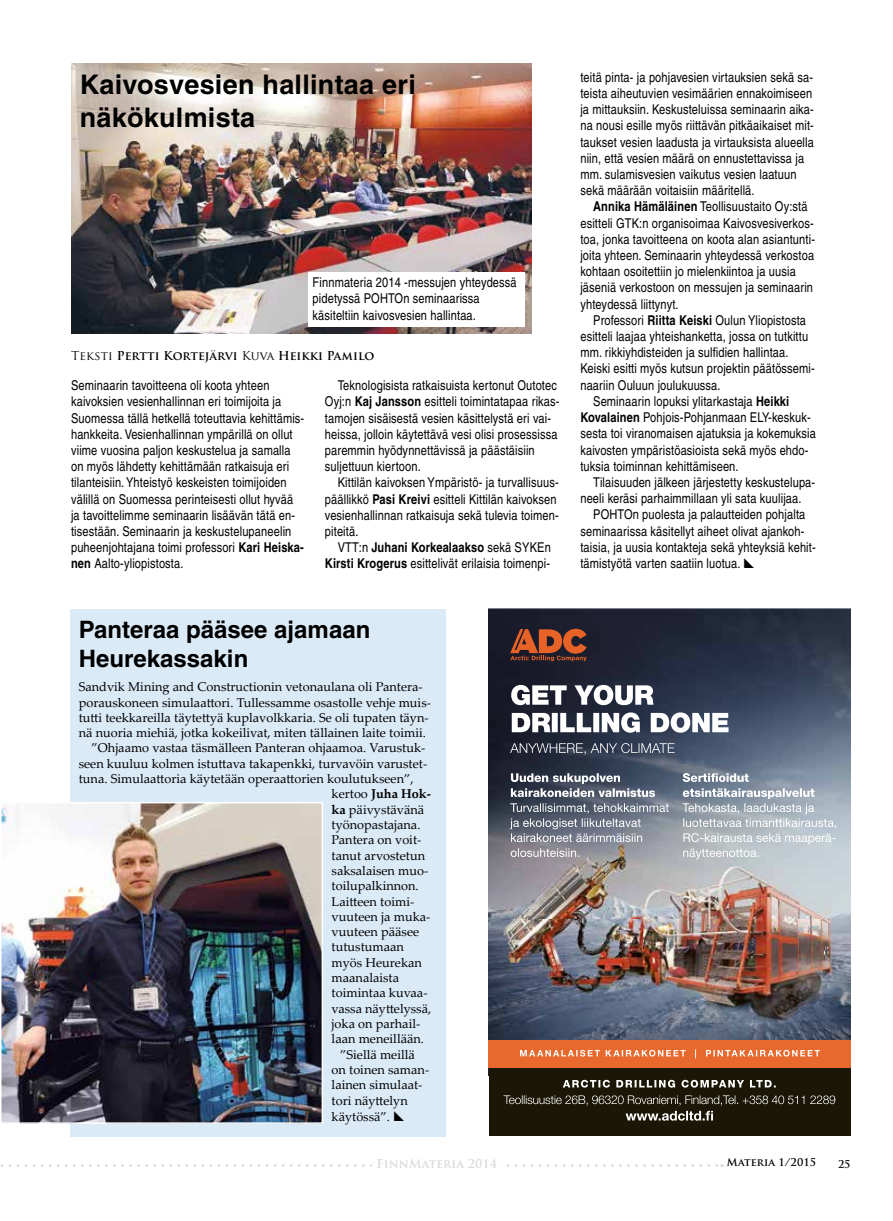
<style>
.page{position:relative;width:893px;height:1221px;background:#fff}
.page>*{position:absolute;margin:0;border:0;box-sizing:border-box;transform-origin:0 0}
.t1{font:700 27px/32.4px "Helvetica";letter-spacing:.01em;color:#000}
.t2{font:700 24px/28.8px "Helvetica";color:#000}
.t3{font:condensed 13.5px/16.2px "Helvetica";letter-spacing:.01em;color:#000}
.t4{font:12.75px "Palatino Linotype";color:#000}
.t5{font:700 12.75px "Palatino Linotype";color:#000}
.t6{font:700 12px "Trajan Pro";letter-spacing:.01em;color:#000}
.t7{font:700 12px "Trajan Pro";letter-spacing:.01em;color:#d8dadb}
.t8{font:700 10.5px "Trajan Pro";letter-spacing:.01em;color:#000}
.s1{font-weight:400}
.s2{font-weight:700}
</style>
<div class="page">
<svg style="left:1px;top:1164px;width:722px;height:2px"></svg>
<div style="left:372px;top:1151px;width:135px;height:23px;background:#fff"></div>
<div style="left:70px;top:609px;width:375px;height:527px;background:#dbeaf7"></div>
<img style="left:3px;top:804px;width:317px;height:316px">
<div style="left:0;top:801px;width:323px;height:322px;border:2px solid #fff"></div>
<img style="left:71px;top:64px;width:461px;height:269px">
<div style="left:308px;top:272px;width:217px;height:55px;background:#fff"></div>
<img style="left:489px;top:608px;width:361px;height:431px">
<div style="left:489px;top:1066px;width:361px;height:69px;background:#1b1605"></div>
<svg style="left:510px;top:628px;width:77px;height:33px;background:#813f28"></svg>
<svg style="left:512px;top:712px;width:217px;height:20px"></svg>
<svg style="left:511px;top:685px;width:143px;height:20px"></svg>
<svg style="left:510px;top:743px;width:165px;height:11px;background:#585e6e"></svg>
<svg style="left:503px;top:1095px;width:332px;height:25px"></svg>
<svg style="left:563px;top:1079px;width:213px;height:8px"></svg>
<div style="left:489px;top:1039px;width:361px;height:28px;background:#e8692e"></div>
<svg style="left:520px;top:1049px;width:300px;height:9px"></svg>
<svg style="left:511px;top:848px;width:68px;height:9px"></svg>
<svg style="left:510px;top:803px;width:159px;height:39px;background:#808692"></svg>
<svg style="left:511px;top:773px;width:144px;height:24px"></svg>
<svg style="left:682px;top:788px;width:154px;height:71px;background:#b6bfc6"></svg>
<svg style="left:683px;top:773px;width:66px;height:9px"></svg>
<h1 class="t1" style="left:80px;top:68px;width:338px">Kaivosvesien hallintaa eri näkökulmista</h1>
<p class="t3" style="left:313px;top:274px;width:206px">Finnmateria 2014 -messujen yhteydessä pidetyssä POHTOn seminaarissa käsiteltiin kaivosvesien hallintaa.</p>
<p class="t6" style="left:71px;top:348px;width:305px"><span class="s1">Teksti</span> Pertti Kortejärvi <span class="s1">Kuva</span> Heikki Pamilo</p>
<p class="t3" style="left:71px;top:377px;width:235px">Seminaarin tavoitteena oli koota yhteen kaivoksien vesienhallinnan eri toimijoita ja Suomessa tällä hetkellä toteuttavia kehittämis&shy;hankkeita. Vesienhallinnan ympärillä on ollut viime vuosina paljon keskustelua ja samalla on myös lähdetty kehittämään ratkaisuja eri tilanteisiin. Yhteistyö keskeisten toimijoiden välillä on Suomessa perinteisesti ollut hyvää ja tavoittelimme seminaarin lisäävän tätä en&shy;tisestään. Seminaarin ja keskustelupaneelin puheenjohtajana toimi professori <span class="s2">Kari Heiska&shy;nen</span> Aalto-yliopistosta.</p>
<p class="t3" style="left:325px;top:377px;width:236px;text-indent:13px">Teknologisista ratkaisuista kertonut Outotec Oyj:n <span class="s2">Kaj Jansson</span> esitteli toimintatapaa rikas&shy;tamojen sisäisestä vesien käsittelystä eri vai&shy;heissa, jolloin käytettävä vesi olisi prosessissa paremmin hyödynnettävissä ja päästäisiin suljettuun kiertoon.</p>
<p class="t3" style="left:325px;top:474px;width:235px;text-indent:13px">Kittilän kaivoksen Ympäristö- ja turvallisuus&shy;päällikkö <span class="s2">Pasi Kreivi</span> esitteli Kittilän kaivoksen vesienhallinnan ratkaisuja sekä tulevia toimen&shy;piteitä.</p>
<p class="t3" style="left:325px;top:539px;width:227px;text-align:right">VTT:n <span class="s2">Juhani Korkealaakso</span> sekä SYKEn<br><span class="s2">Kirsti Krogerus</span> esittelivät erilaisia toimenpi-</p>
<h2 class="t2" style="left:79px;top:615px;width:293px">Panteraa pääsee ajamaan<br>Heurekassakin</h2>
<p class="t4" style="left:79px;top:677px;width:346px">Sandvik Mining and Constructionin vetonaulana oli Pantera-</p>
<p class="t4" style="left:79px;top:693px;width:354px">porauskoneen simulaattori. Tullessamme osastolle vehje muis-</p>
<p class="t4" style="left:79px;top:708px;width:351px">tutti teekkareilla täytettyä kuplavolkkaria. Se oli tupaten täyn-</p>
<p class="t4" style="left:79px;top:723px;width:349px">nä nuoria miehiä, jotka kokeilivat, miten tällainen laite toimii.</p>
<p class="t4" style="left:92px;top:739px;width:335px">”Ohjaamo vastaa täsmälleen Panteran ohjaamoa. Varustuk-</p>
<p class="t4" style="left:79px;top:754px;width:350px">seen kuuluu kolmen istuttava takapenkki, turvavöin varustet-</p>
<p class="t4" style="left:79px;top:769px;width:336px">tuna. Simulaattoria käytetään operaattorien koulutukseen”,</p>
<p class="t5" style="left:332px;top:785px;width:101px"><span class="s1">kertoo</span> Juha Hok-</p>
<p class="t4" style="left:332px;top:800px;width:94px"><span class="s2">ka</span> päivystävänä</p>
<p class="t4" style="left:332px;top:815px;width:90px">työnopastajana.</p>
<p class="t4" style="left:332px;top:830px;width:91px">Pantera on voit-</p>
<p class="t4" style="left:332px;top:846px;width:95px">tanut arvostetun</p>
<p class="t4" style="left:332px;top:861px;width:98px">saksalaisen muo-</p>
<p class="t4" style="left:332px;top:876px;width:89px">toilupalkinnon.</p>
<p class="t4" style="left:332px;top:892px;width:84px">Laitteen toimi-</p>
<p class="t4" style="left:332px;top:907px;width:100px">vuuteen ja muka-</p>
<p class="t4" style="left:332px;top:922px;width:89px">vuuteen pääsee</p>
<p class="t4" style="left:332px;top:938px;width:74px">tutustumaan</p>
<p class="t4" style="left:332px;top:953px;width:92px">myös Heurekan</p>
<p class="t4" style="left:332px;top:968px;width:69px">maanalaista</p>
<p class="t4" style="left:332px;top:983px;width:97px">toimintaa kuvaa-</p>
<p class="t4" style="left:332px;top:999px;width:101px">vassa näyttelyssä,</p>
<p class="t4" style="left:332px;top:1014px;width:90px">joka on parhail-</p>
<p class="t4" style="left:332px;top:1029px;width:94px">laan meneillään.</p>
<p class="t4" style="left:340px;top:1045px;width:76px">”Siellä meillä</p>
<p class="t4" style="left:332px;top:1060px;width:99px">on toinen saman-</p>
<p class="t4" style="left:332px;top:1075px;width:92px">lainen simulaat-</p>
<p class="t4" style="left:332px;top:1091px;width:78px">tori näyttelyn</p>
<p class="t4" style="left:332px;top:1107px;width:60px">käytössä”.</p>
<p class="t3" style="left:580px;top:69px;width:235px">teitä pinta- ja pohjavesien virtauksien sekä sa&shy;teista aiheutuvien vesimäärien ennakoimiseen ja mittauksiin. Keskusteluissa seminaarin aika&shy;na nousi esille myös riittävän pitkäaikaiset mit&shy;taukset vesien laadusta ja virtauksista alueella niin, että vesien määrä on ennustettavissa ja mm. sulamisvesien vaikutus vesien laatuun sekä määrään voitaisiin määritellä.</p>
<p class="t3" style="left:580px;top:198px;width:236px;text-indent:13px"><span class="s2">Annika Hämäläinen</span> Teollisuustaito Oy:stä esitteli GTK:n organisoimaa Kaivosvesiverkos&shy;toa, jonka tavoitteena on koota alan asiantunti&shy;joita yhteen. Seminaarin yhteydessä verkostoa kohtaan osoitettiin jo mielenkiintoa ja uusia jäseniä verkostoon on messujen ja seminaarin yhteydessä liittynyt.</p>
<p class="t3" style="left:593px;top:312px;width:214px">Professori <span class="s2">Riitta Keiski</span> Oulun Yliopistosta</p>
<p class="t3" style="left:580px;top:328px;width:229px">esitteli laajaa yhteishanketta, jossa on tutkittu</p>
<p class="t3" style="left:580px;top:344px;width:210px">mm. rikkiyhdisteiden ja sulfidien hallintaa.</p>
<p class="t3" style="left:580px;top:360px;width:236px">Keiski esitti myös kutsun projektin päätössemi-</p>
<p class="t3" style="left:580px;top:377px;width:142px">naariin Ouluun joulukuussa.</p>
<p class="t3" style="left:593px;top:393px;width:198px">Seminaarin lopuksi ylitarkastaja <span class="s2">Heikki</span></p>
<p class="t3" style="left:580px;top:409px;width:232px"><span class="s2">Kovalainen</span> Pohjois-Pohjanmaan ELY-keskuk-</p>
<p class="t3" style="left:580px;top:425px;width:237px">sesta toi viranomaisen ajatuksia ja kokemuksia</p>
<p class="t3" style="left:580px;top:441px;width:230px">kaivosten ympäristöasioista sekä myös ehdo-</p>
<p class="t3" style="left:580px;top:458px;width:160px">tuksia toiminnan kehittämiseen.</p>
<p class="t3" style="left:593px;top:474px;width:224px">Tilaisuuden jälkeen järjestetty keskustelupa-</p>
<p class="t3" style="left:580px;top:490px;width:223px">neeli keräsi parhaimmillaan yli sata kuulijaa.</p>
<p class="t3" style="left:593px;top:506px;width:214px">POHTOn puolesta ja palautteiden pohjalta</p>
<p class="t3" style="left:580px;top:522px;width:226px">seminaarissa käsitellyt aiheet olivat ajankoh-</p>
<p class="t3" style="left:580px;top:539px;width:237px">taisia, ja uusia kontakteja sekä yhteyksiä kehit-</p>
<p class="t3" style="left:580px;top:555px;width:162px">tämistyötä varten saatiin luotua.</p>
<p class="t7" style="left:376px;top:1155px;width:122px">FinnMateria 2014</p>
<p class="t8" style="left:727px;top:1156px;width:91px">Materia 1/2015</p>
<p class="t8" style="left:838px;top:1157px;width:14px">25</p>
</div>
